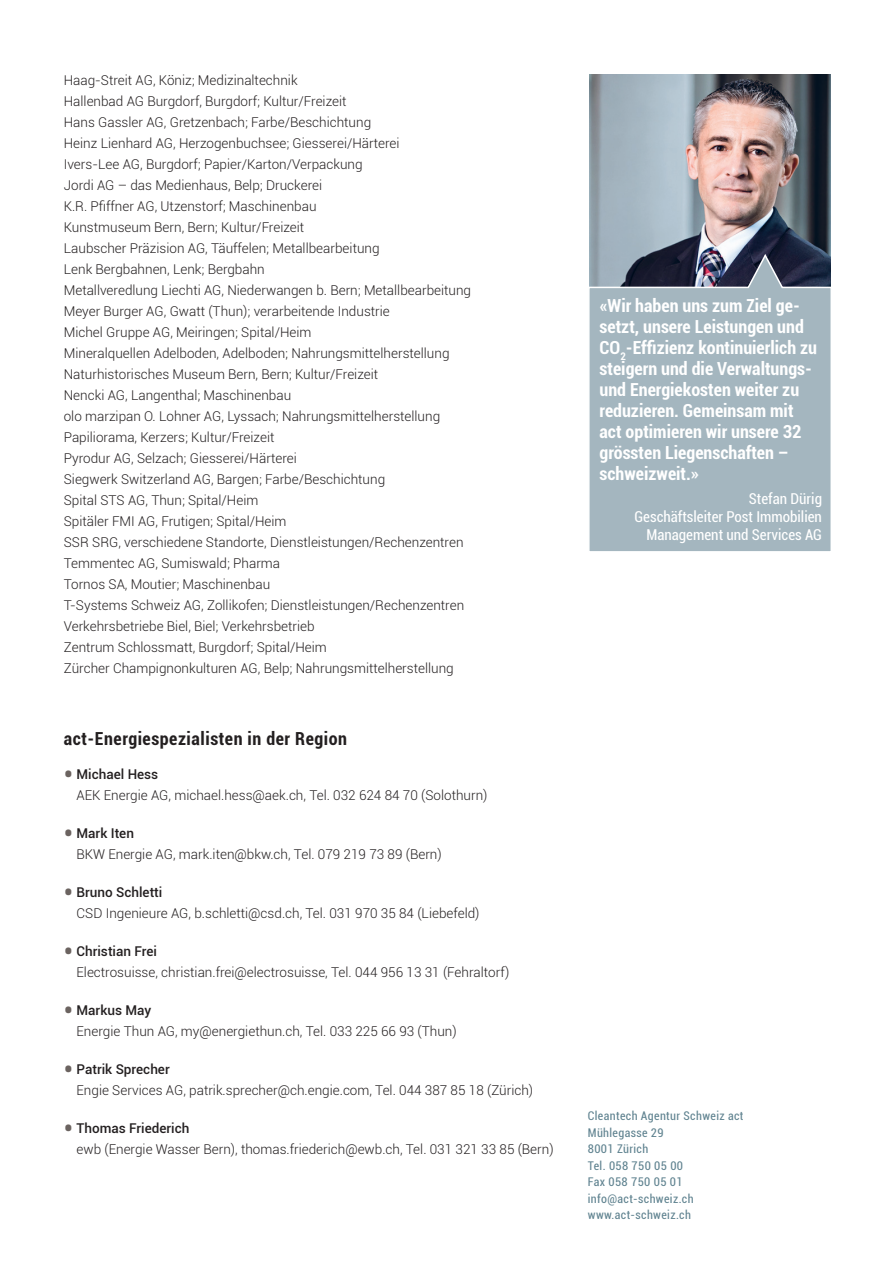
<style>
.page{position:relative;width:893px;height:1263px;background:#fff}
.page>*{position:absolute;margin:0;border:0;box-sizing:border-box;transform-origin:0 0}
.t1{font:700 condensed 18px/21px "Roboto";color:#fff}
.t2{font:700 condensed 18px "Roboto";letter-spacing:.03em;color:#231f20}
.t3{font:condensed 15px/18px "Roboto";color:#fff;text-align:right}
.t4{font:300 13.5px/21px "Roboto";color:#231f20}
.t5{font:condensed 12px/16.5px "Roboto";letter-spacing:.03em;color:#608390}
.s1{font-weight:700;font-size:25.5px;color:#6b6360}
.s2{font-weight:500}
</style>
<div class="page">
<img style="left:589px;top:74px;width:241px;height:178px">
<svg style="left:589px;top:252px;width:242px;height:299px;background:#9aabb5"></svg>
<p class="t4" style="left:64px;top:69px;width:409px">Haag-Streit AG, Köniz; Medizinaltechnik<br>Hallenbad AG Burgdorf, Burgdorf; Kultur/Freizeit<br>Hans Gassler AG, Gretzenbach; Farbe/Beschichtung<br>Heinz Lienhard AG, Herzogenbuchsee; Giesserei/Härterei<br>Ivers-Lee AG, Burgdorf; Papier/Karton/Verpackung<br>Jordi AG – das Medienhaus, Belp; Druckerei<br>K.R. Pfiffner AG, Utzenstorf; Maschinenbau<br>Kunstmuseum Bern, Bern; Kultur/Freizeit<br>Laubscher Präzision AG, Täuffelen; Metallbearbeitung<br>Lenk Bergbahnen, Lenk; Bergbahn<br>Metallveredlung Liechti AG, Niederwangen b. Bern; Metallbearbeitung Meyer Burger AG, Gwatt (Thun); verarbeitende Industrie<br>Michel Gruppe AG, Meiringen; Spital/Heim<br>Mineralquellen Adelboden, Adelboden; Nahrungsmittelherstellung Naturhistorisches Museum Bern, Bern; Kultur/Freizeit<br>Nencki AG, Langenthal; Maschinenbau<br>olo marzipan O. Lohner AG, Lyssach; Nahrungsmittelherstellung Papiliorama, Kerzers; Kultur/Freizeit<br>Pyrodur AG, Selzach; Giesserei/Härterei<br>Siegwerk Switzerland AG, Bargen; Farbe/Beschichtung<br>Spital STS AG, Thun; Spital/Heim<br>Spitäler FMI AG, Frutigen; Spital/Heim<br>SSR SRG, verschiedene Standorte, Dienstleistungen/Rechenzentren Temmentec AG, Sumiswald; Pharma<br>Tornos SA, Moutier; Maschinenbau<br>T-Systems Schweiz AG, Zollikofen; Dienstleistungen/Rechenzentren Verkehrsbetriebe Biel, Biel; Verkehrsbetrieb<br>Zentrum Schlossmatt, Burgdorf; Spital/Heim<br>Zürcher Champignonkulturen AG, Belp; Nahrungsmittelherstellung</p>
<h1 class="t2" style="left:64px;top:726px;width:285px">act-Energiespezialisten in der Region</h1>
<p class="t4" style="left:77px;top:763px;width:412px;text-indent:-13px"><span class="s1">•</span> <span class="s2">Michael Hess<br></span>AEK Energie AG, michael.hess@aek.ch, Tel. 032 624 84 70 (Solothurn)</p>
<p class="t4" style="left:77px;top:822px;width:367px;text-indent:-13px"><span class="s1">•</span> <span class="s2">Mark Iten<br></span>BKW Energie AG, mark.iten@bkw.ch, Tel. 079 219 73 89 (Bern)</p>
<p class="t4" style="left:77px;top:881px;width:405px;text-indent:-13px"><span class="s1">•</span> <span class="s2">Bruno Schletti<br></span>CSD Ingenieure AG, b.schletti@csd.ch, Tel. 031 970 35 84 (Liebefeld)</p>
<p class="t4" style="left:77px;top:940px;width:434px;text-indent:-13px"><span class="s1">•</span> <span class="s2">Christian Frei<br></span>Electrosuisse, christian.frei@electrosuisse, Tel. 044 956 13 31 (Fehraltorf)</p>
<p class="t4" style="left:77px;top:999px;width:382px;text-indent:-13px"><span class="s1">•</span> <span class="s2">Markus May<br></span>Energie Thun AG, my@energiethun.ch, Tel. 033 225 66 93 (Thun)</p>
<p class="t4" style="left:77px;top:1058px;width:458px;text-indent:-13px"><span class="s1">•</span> <span class="s2">Patrik Sprecher<br></span>Engie Services AG, patrik.sprecher@ch.engie.com, Tel. 044 387 85 18 (Zürich)</p>
<p class="t4" style="left:77px;top:1117px;width:479px;text-indent:-13px"><span class="s1">•</span> <span class="s2">Thomas Friederich<br></span>ewb (Energie Wasser Bern), thomas.friederich@ewb.ch, Tel. 031 321 33 85 (Bern)</p>
<p class="t1" style="left:600px;top:294px;width:219px">«Wir haben uns zum Ziel ge&shy;setzt, unsere Leistungen und<br>CO<sub>2</sub>-Effizienz kontinuierlich zu steigern und die Verwaltungs&shy;und Energiekosten weiter zu reduzieren. Gemeinsam mit act optimieren wir unsere 32 grössten Liegenschaften – schweizweit.»</p>
<p class="t3" style="left:634px;top:489px;width:189px">Stefan Dürig<br>Geschäftsleiter Post Immobilien<br>Management und Services AG</p>
<p class="t5" style="left:588px;top:1107px;width:157px">Cleantech Agentur Schweiz act<br>Mühlegasse 29<br>8001 Zürich<br>Tel. 058 750 05 00<br>Fax 058 750 05 01 info@act-schweiz.ch www.act-schweiz.ch</p>
</div>
